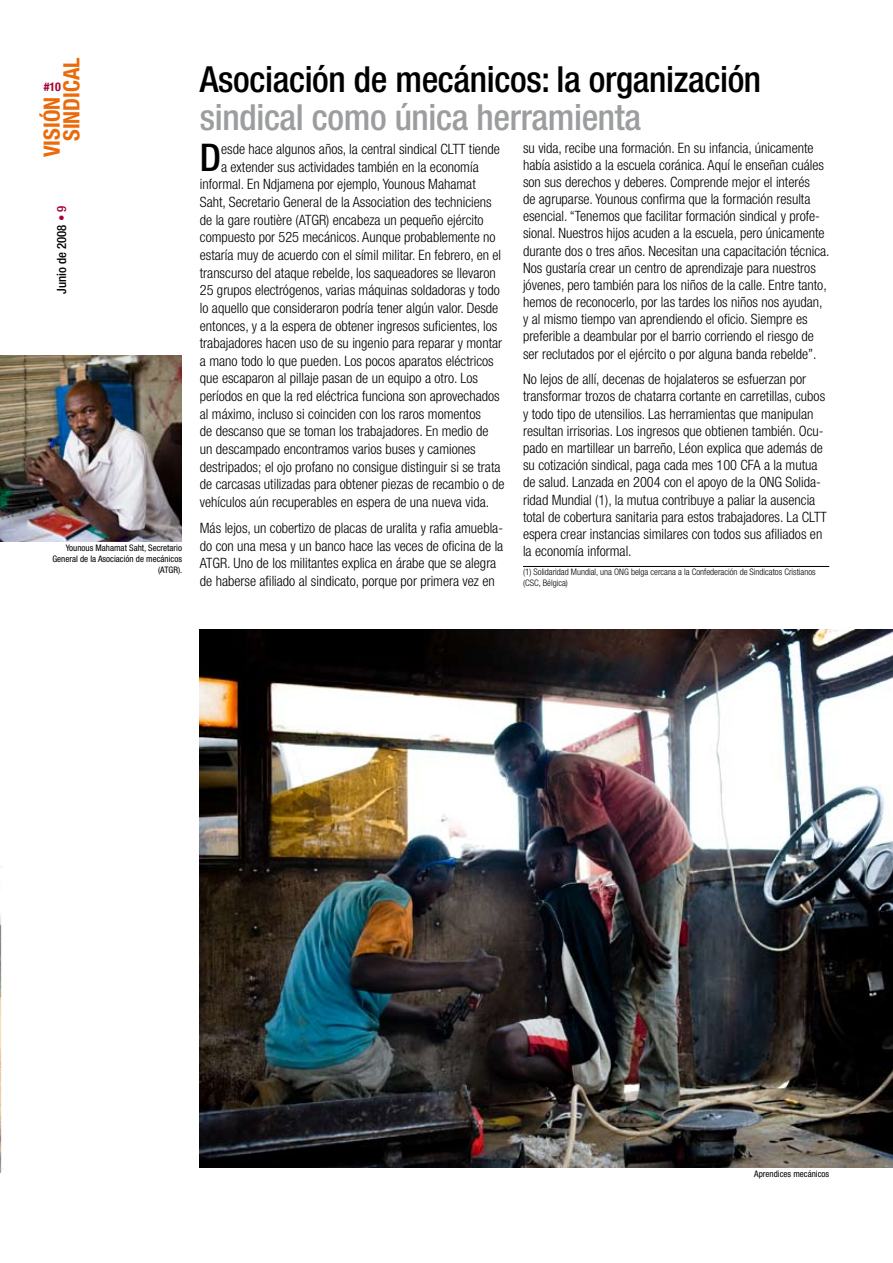
<style>
.page{position:relative;width:893px;height:1263px;background:#fff}
.page>*{position:absolute;margin:0;border:0;box-sizing:border-box;transform-origin:0 0}
.t1{font:500 condensed 38.25px "Helvetica Neue";color:#000}
.t2{font:500 condensed 36px "Helvetica Neue";letter-spacing:-.01em;color:#000}
.t3{font:500 condensed 36px "Helvetica Neue";letter-spacing:-.01em;color:#9c9d9f}
.t4{font:700 condensed 22.5px/19.5px "Helvetica Neue";color:#eb6a0a}
.t5{font:300 condensed 14.25px/17.1px "Helvetica Neue";color:#000}
.t6{font:500 condensed 12.75px "Helvetica Neue";color:#000}
.t7{font:700 condensed 12px "Helvetica Neue";color:#a50133}
.t8{font:300 condensed 9px/10.5px "Helvetica Neue";color:#000}
.t9{font:condensed 9px/10.8px "Helvetica Neue";color:#000;text-align:right}
.s1{color:#a50133}
</style>
<div class="page">
<hr style="left:523px;top:566px;width:306px;height:1px;background:#000">
<img style="left:0;top:866px;width:2px;height:307px">
<img style="left:0;top:355px;width:182px;height:187px">
<img style="left:200px;top:629px;width:693px;height:538px">
<h3 class="t4" style="left:42px;top:141px;width:85px;text-indent:-16px;rotate:-90deg">VISIÓN<br>SINDICAL</h3>
<p class="t7" style="left:44px;top:79px;width:19px">#10</p>
<p class="t6" style="left:54px;top:294px;width:89px;rotate:-90deg">Junio de 2008 <span class="s1">• 9</span></p>
<p class="t9" style="left:52px;top:543px;width:131px">Younous Mahamat Saht, Secretario<br>General de la Asociación de mecánicos (ATGR).</p>
<h2 class="t2" style="left:200px;top:58px;width:563px">Asociación de mecánicos: la organización</h2>
<h2 class="t3" style="left:200px;top:95px;width:443px">sindical como única herramienta</h2>
<h1 class="t1" style="left:200px;top:135px;width:23px">D</h1>
<p class="t5" style="left:221px;top:141px;width:280px">esde hace algunos años, la central sindical CLTT tiende</p>
<p class="t5" style="left:523px;top:139px;width:308px">su vida, recibe una formación. En su infancia, únicamente había asistido a la escuela coránica. Aquí le enseñan cuáles son sus derechos y deberes. Comprende mejor el interés<br>de agruparse. Younous confirma que la formación resulta esencial. “Tenemos que facilitar formación sindical y profe&shy;sional. Nuestros hijos acuden a la escuela, pero únicamente durante dos o tres años. Necesitan una capacitación técnica.<br>Nos gustaría crear un centro de aprendizaje para nuestros jóvenes, pero también para los niños de la calle. Entre tanto, hemos de reconocerlo, por las tardes los niños nos ayudan, y al mismo tiempo van aprendiendo el oficio. Siempre es preferible a deambular por el barrio corriendo el riesgo de ser reclutados por el ejército o por alguna banda rebelde”.</p>
<p class="t5" style="left:523px;top:371px;width:305px">No lejos de allí, decenas de hojalateros se esfuerzan por transformar trozos de chatarra cortante en carretillas, cubos y todo tipo de utensilios. Las herramientas que manipulan resultan irrisorias. Los ingresos que obtienen también. Ocu&shy;pado en martillear un barreño, Léon explica que además de su cotización sindical, paga cada mes 100 CFA a la mutua de salud. Lanzada en 2004 con el apoyo de la ONG Solida&shy;ridad Mundial (1), la mutua contribuye a paliar la ausencia total de cobertura sanitaria para estos trabajadores. La CLTT espera crear instancias similares con todos sus afiliados en la economía informal.</p>
<p class="t8" style="left:523px;top:567px;width:294px">(1) Solidaridad Mundial, una ONG belga cercana a la Confederación de Sindicatos Cristianos (CSC, Bélgica)</p>
<p class="t5" style="left:221px;top:158px;width:259px">a extender sus actividades también en la economía</p>
<p class="t5" style="left:200px;top:176px;width:277px">informal. En Ndjamena por ejemplo, Younous Mahamat</p>
<p class="t5" style="left:200px;top:193px;width:293px">Saht, Secretario General de la Association des techniciens</p>
<p class="t5" style="left:200px;top:211px;width:285px">de la gare routière (ATGR) encabeza un pequeño ejército</p>
<p class="t5" style="left:200px;top:229px;width:297px">compuesto por 525 mecánicos. Aunque probablemente no</p>
<p class="t5" style="left:200px;top:246px;width:303px">estaría muy de acuerdo con el símil militar. En febrero, en el</p>
<p class="t5" style="left:200px;top:264px;width:297px">transcurso del ataque rebelde, los saqueadores se llevaron</p>
<p class="t5" style="left:200px;top:282px;width:301px">25 grupos electrógenos, varias máquinas soldadoras y todo</p>
<p class="t5" style="left:200px;top:299px;width:300px">lo aquello que consideraron podría tener algún valor. Desde</p>
<p class="t5" style="left:200px;top:317px;width:299px">entonces, y a la espera de obtener ingresos suficientes, los</p>
<p class="t5" style="left:200px;top:334px;width:304px">trabajadores hacen uso de su ingenio para reparar y montar</p>
<p class="t5" style="left:200px;top:352px;width:295px">a mano todo lo que pueden. Los pocos aparatos eléctricos</p>
<p class="t5" style="left:200px;top:370px;width:280px">que escaparon al pillaje pasan de un equipo a otro. Los</p>
<p class="t5" style="left:200px;top:387px;width:301px">períodos en que la red eléctrica funciona son aprovechados</p>
<p class="t5" style="left:200px;top:405px;width:283px">al máximo, incluso si coinciden con los raros momentos</p>
<p class="t5" style="left:200px;top:423px;width:290px">de descanso que se toman los trabajadores. En medio de</p>
<p class="t5" style="left:200px;top:440px;width:277px">un descampado encontramos varios buses y camiones</p>
<p class="t5" style="left:200px;top:458px;width:302px">destripados; el ojo profano no consigue distinguir si se trata</p>
<p class="t5" style="left:200px;top:475px;width:306px">de carcasas utilizadas para obtener piezas de recambio o de</p>
<p class="t5" style="left:200px;top:493px;width:291px">vehículos aún recuperables en espera de una nueva vida.</p>
<p class="t5" style="left:200px;top:519px;width:305px;line-height:17.7px">Más lejos, un cobertizo de placas de uralita y rafia amuebla&shy;do con una mesa y un banco hace las veces de oficina de la ATGR. Uno de los militantes explica en árabe que se alegra de haberse afiliado al sindicato, porque por primera vez en</p>
<p class="t9" style="left:754px;top:1168px;width:77px">Aprendices mecánicos</p>
</div>
